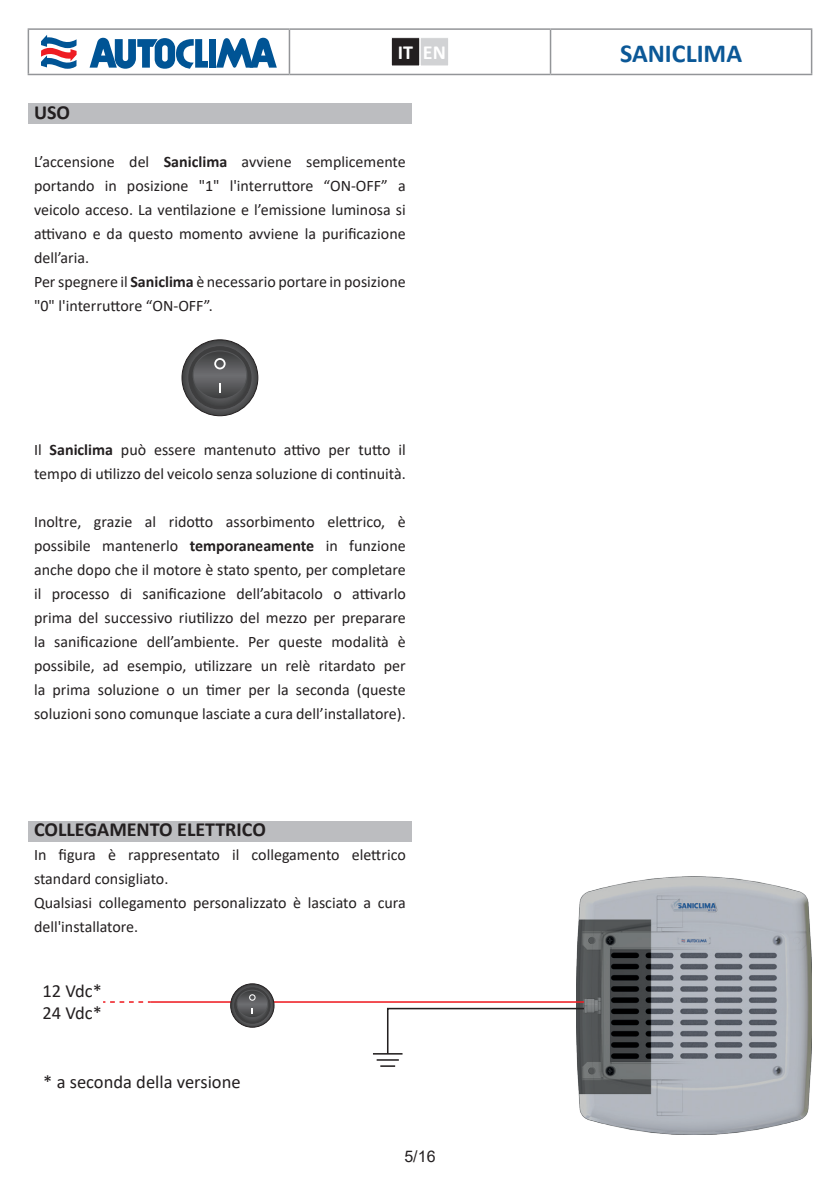
<style>
.page{position:relative;width:840px;height:1191px;background:#fff}
.page>*{position:absolute;margin:0;border:0;box-sizing:border-box;transform-origin:0 0}
.t1{font:700 26px "Calibri";color:#0b5897}
.t2{font:700 20px "Calibri";color:#231f20}
.t3{font:700 20px "Calibri";color:#fff}
.t4{font:18.6px/22.2px "Calibri";color:#231f20}
.t5{font:16px/24px "Calibri";color:#231f20}
.t6{font:16px "Arial";color:#231f20}
.s1{font-weight:700}
</style>
<div class="page">
<hr style="left:28px;top:28px;width:261px;height:2px;background:#939598">
<hr style="left:28px;top:30px;width:1px;height:44px;background:#939598">
<hr style="left:289px;top:28px;width:261px;height:2px;background:#939598">
<hr style="left:288px;top:30px;width:2px;height:44px;background:#939598">
<hr style="left:550px;top:28px;width:261px;height:2px;background:#939598">
<hr style="left:549px;top:30px;width:2px;height:44px;background:#939598">
<hr style="left:810px;top:30px;width:1px;height:44px;background:#939598">
<hr style="left:28px;top:74px;width:261px;height:1px;background:#939598">
<hr style="left:289px;top:74px;width:261px;height:1px;background:#939598">
<hr style="left:550px;top:74px;width:261px;height:1px;background:#939598">
<svg style="left:41px;top:35px;width:35px;height:34px"></svg>
<svg style="left:89px;top:37px;width:119px;height:32px"></svg>
<div style="left:209px;top:39px;width:7px;height:29px;background:#005495"></div>
<svg style="left:216px;top:37px;width:61px;height:31px"></svg>
<div style="left:391px;top:38px;width:28px;height:28px;background:#231f20"></div>
<div style="left:391px;top:37px;width:29px;height:29px;border:1px solid #fff"></div>
<div style="left:420px;top:38px;width:28px;height:28px;background:#d1d2d4"></div>
<div style="left:420px;top:37px;width:28px;height:29px;border:1px solid #fff"></div>
<div style="left:28px;top:104px;width:383px;height:20px;background:#bcbdc0"></div>
<div style="left:28px;top:821px;width:383px;height:20px;background:#bcbdc0"></div>
<svg style="left:182px;top:340px;width:76px;height:76px"></svg>
<div style="left:181px;top:339px;width:77px;height:77px;border:1px solid #231f20;border-radius:50%"></div>
<svg style="left:189px;top:347px;width:62px;height:62px"></svg>
<div style="left:188px;top:346px;width:63px;height:63px;border:1px solid #3e3e3f;border-radius:50%"></div>
<svg style="left:193px;top:351px;width:53px;height:48px;background:#595a5c"></svg>
<img style="left:576px;top:876px;width:235px;height:258px">
<hr style="left:263px;top:1001px;width:320px;height:1px;background:#ee1d23">
<hr style="left:150px;top:1001px;width:91px;height:1px;background:#ee1d23">
<svg style="left:373px;top:1007px;width:212px;height:59px"></svg>
<svg style="left:230px;top:983px;width:44px;height:44px"></svg>
<div style="left:230px;top:983px;width:44px;height:44px;border:1px solid #231f20;border-radius:50%"></div>
<svg style="left:234px;top:987px;width:36px;height:36px"></svg>
<div style="left:234px;top:987px;width:36px;height:36px;border:1px solid #3e3e3f;border-radius:50%"></div>
<div style="left:236px;top:990px;width:32px;height:27px;border:1px solid #57585a;border-radius:50%"></div>
<svg style="left:237px;top:990px;width:30px;height:27px"></svg>
<svg style="left:103px;top:1001px;width:47px;height:1px"></svg>
<p class="t3" style="left:397px;top:38px;width:49px">IT EN</p>
<h1 class="t1" style="left:619px;top:35px;width:123px">SANICLIMA</h1>
<p class="t2" style="left:34px;top:98px;width:38px">USO</p>
<p class="t5" style="left:34px;top:149px;width:373px">L’accensione del <span class="s1">Saniclima</span> avviene semplicemente portando in posizione "1" l'interruttore “ON-OFF” a veicolo acceso. La ventilazione e l’emissione luminosa si attivano e da questo momento avviene la purificazione dell’aria.<br>Per spegnere il <span class="s1">Saniclima</span> è necessario portare in posizione "0" l'interruttore “ON-OFF”.</p>
<p class="t5" style="left:34px;top:437px;width:373px">Il <span class="s1">Saniclima</span> può essere mantenuto attivo per tutto il tempo di utilizzo del veicolo senza soluzione di continuità.</p>
<p class="t5" style="left:34px;top:509px;width:373px;text-align:justify">Inoltre, grazie al ridotto assorbimento elettrico, è possibile mantenerlo <span class="s1">temporaneamente</span> in funzione anche dopo che il motore è stato spento, per completare il processo di sanificazione dell’abitacolo o attivarlo prima del successivo riutilizzo del mezzo per preparare la sanificazione dell’ambiente. Per queste modalità è possibile, ad esempio, utilizzare un relè ritardato per la prima soluzione o un timer per la seconda (queste soluzioni sono comunque lasciate a cura dell’installatore).</p>
<p class="t2" style="left:34px;top:815px;width:233px">COLLEGAMENTO ELETTRICO</p>
<p class="t5" style="left:34px;top:842px;width:373px">In figura è rappresentato il collegamento elettrico standard consigliato.<br>Qualsiasi collegamento personalizzato è lasciato a cura dell'installatore.</p>
<p class="t4" style="left:43px;top:979px;width:61px">12 Vdc*<br>24 Vdc*</p>
<p class="t4" style="left:43px;top:1070px;width:199px">* a seconda della versione</p>
<p class="t6" style="left:404px;top:1145px;width:33px">5/16</p>
</div>
